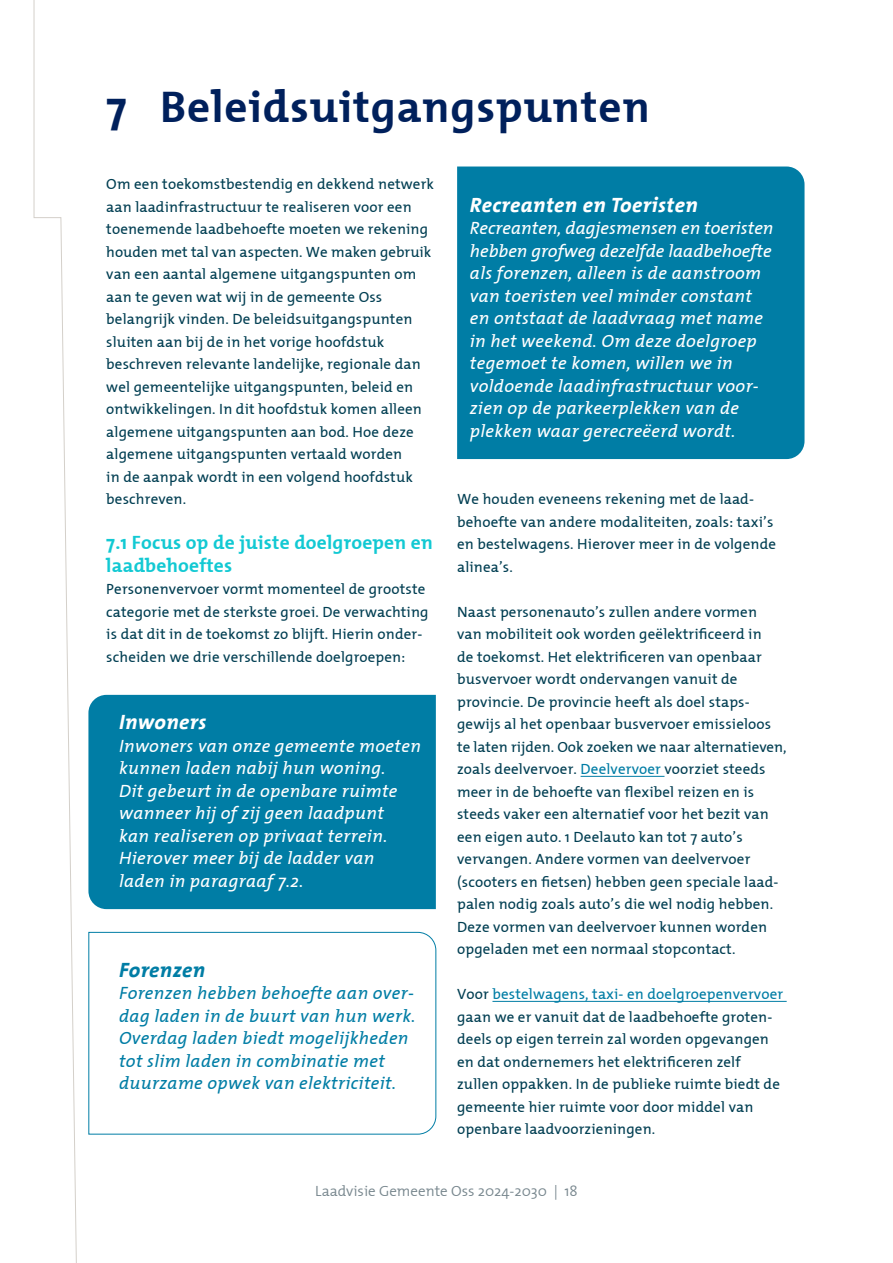
<style>
.page{position:relative;width:893px;height:1263px;background:#fff}
.page>*{position:absolute;margin:0;border:0;box-sizing:border-box;transform-origin:0 0}
.Heading_1{font:700 45px "The Mix";letter-spacing:.02em;color:#00205c}
.quote{font:italic 700 21px "The Mix Office";letter-spacing:.02em;color:#fff}
.quote-2{font:italic 700 21px "The Mix Office";letter-spacing:.02em;color:#007da5}
.Heading_2{font:700 19.5px/22.5px "The Mix";letter-spacing:.01em;color:#12c9d3}
.quote-3{font:italic 18px/22.5px "The Mix";letter-spacing:.02em;color:#fff}
.quote-4{font:italic 18px/22.5px "The Mix";letter-spacing:.02em;color:#007da5}
.Platte_tekst{font:15px/22.5px "The Mix";letter-spacing:.01em;color:#003e52}
.t1{font:300 15px "The Mix";color:#78878e}
.s1{color:#007da5}
</style>
<div class="page">
<svg style="left:33px;top:0;width:44px;height:1263px"></svg>
<div style="left:457px;top:167px;width:347px;height:292px;background:#007da5"></div>
<div style="left:88px;top:695px;width:348px;height:214px;background:#007da5"></div>
<hr style="left:581px;top:776px;width:83px;height:1px;background:#007da5">
<hr style="left:492px;top:1001px;width:295px;height:1px;background:#007da5">
<svg style="left:88px;top:932px;width:349px;height:203px"></svg>
<h2 class="Heading_1" style="left:106px;top:69px;width:545px">7 Beleidsuitgangspunten</h2>
<p class="Platte_tekst" style="left:106px;top:172px;width:329px">Om een toekomstbestendig en dekkend netwerk aan laadinfrastructuur te realiseren voor een toenemende laadbehoefte moeten we rekening houden met tal van aspecten. We maken gebruik van een aantal algemene uitgangspunten om aan te geven wat wij in de gemeente Oss belangrijk vinden. De beleidsuitgangspunten sluiten aan bij de in het vorige hoofdstuk beschreven relevante landelijke, regionale dan wel gemeentelijke uitgangspunten, beleid en ontwikkelingen. In dit hoofdstuk komen alleen algemene uitgangspunten aan bod. Hoe deze algemene uitgangspunten vertaald worden<br>in de aanpak wordt in een volgend hoofdstuk beschreven.</p>
<h3 class="Heading_2" style="left:106px;top:531px;width:328px">7.1 Focus op de juiste doelgroepen en laadbehoeftes</h3>
<p class="Platte_tekst" style="left:106px;top:577px;width:324px">Personenvervoer vormt momenteel de grootste categorie met de sterkste groei. De verwachting is dat dit in de toekomst zo blijft. Hierin onder&shy;scheiden we drie verschillende doelgroepen:</p>
<p class="quote" style="left:119px;top:711px;width:89px">Inwoners</p>
<p class="quote-3" style="left:119px;top:734px;width:303px">Inwoners van onze gemeente moeten kunnen laden nabij hun woning.<br>Dit gebeurt in de openbare ruimte wanneer hij of zij geen laadpunt<br>kan realiseren op privaat terrein.<br>Hierover meer bij de ladder van laden in paragraaf 7.2.</p>
<p class="quote-2" style="left:119px;top:958px;width:88px">Forenzen</p>
<p class="quote-4" style="left:119px;top:981px;width:298px">Forenzen hebben behoefte aan over&shy;dag laden in de buurt van hun werk.<br>Overdag laden biedt mogelijkheden tot slim laden in combinatie met duurzame opwek van elektriciteit.</p>
<p class="quote" style="left:470px;top:193px;width:229px">Recreanten en Toeristen</p>
<p class="quote-3" style="left:470px;top:216px;width:305px">Recreanten, dagjesmensen en toeristen hebben grofweg dezelfde laadbehoefte als forenzen, alleen is de aanstroom van toeristen veel minder constant en ontstaat de laadvraag met name in het weekend. Om deze doelgroep tegemoet te komen, willen we in voldoende laadinfrastructuur voor&shy;zien op de parkeerplekken van de plekken waar gerecreëerd wordt.</p>
<p class="Platte_tekst" style="left:457px;top:487px;width:320px">We houden eveneens rekening met de laad&shy;behoefte van andere modaliteiten, zoals: taxi’s en bestelwagens. Hierover meer in de volgende alinea’s.</p>
<p class="Platte_tekst" style="left:457px;top:600px;width:331px">Naast personenauto’s zullen andere vormen<br>van mobiliteit ook worden geëlektrificeerd in<br>de toekomst. Het elektrificeren van openbaar busvervoer wordt ondervangen vanuit de provincie. De provincie heeft als doel staps&shy;gewijs al het openbaar busvervoer emissieloos te laten rijden. Ook zoeken we naar alternatieven, zoals deelvervoer. <span class="s1">Deelvervoer</span> voorziet steeds meer in de behoefte van flexibel reizen en is steeds vaker een alternatief voor het bezit van een eigen auto. 1 Deelauto kan tot 7 auto’s vervangen. Andere vormen van deelvervoer (scooters en fietsen) hebben geen speciale laad&shy;palen nodig zoals auto’s die wel nodig hebben.<br>Deze vormen van deelvervoer kunnen worden opgeladen met een normaal stopcontact.</p>
<p class="Platte_tekst" style="left:457px;top:982px;width:327px">Voor <span class="s1">bestelwagens, taxi- en doelgroepenvervoer </span>gaan we er vanuit dat de laadbehoefte groten&shy;deels op eigen terrein zal worden opgevangen en dat ondernemers het elektrificeren zelf zullen oppakken. In de publieke ruimte biedt de gemeente hier ruimte voor door middel van openbare laadvoorzieningen.</p>
<p class="t1" style="left:315px;top:1179px;width:264px">Laadvisie Gemeente Oss 2024-2030 | 18</p>
</div>
